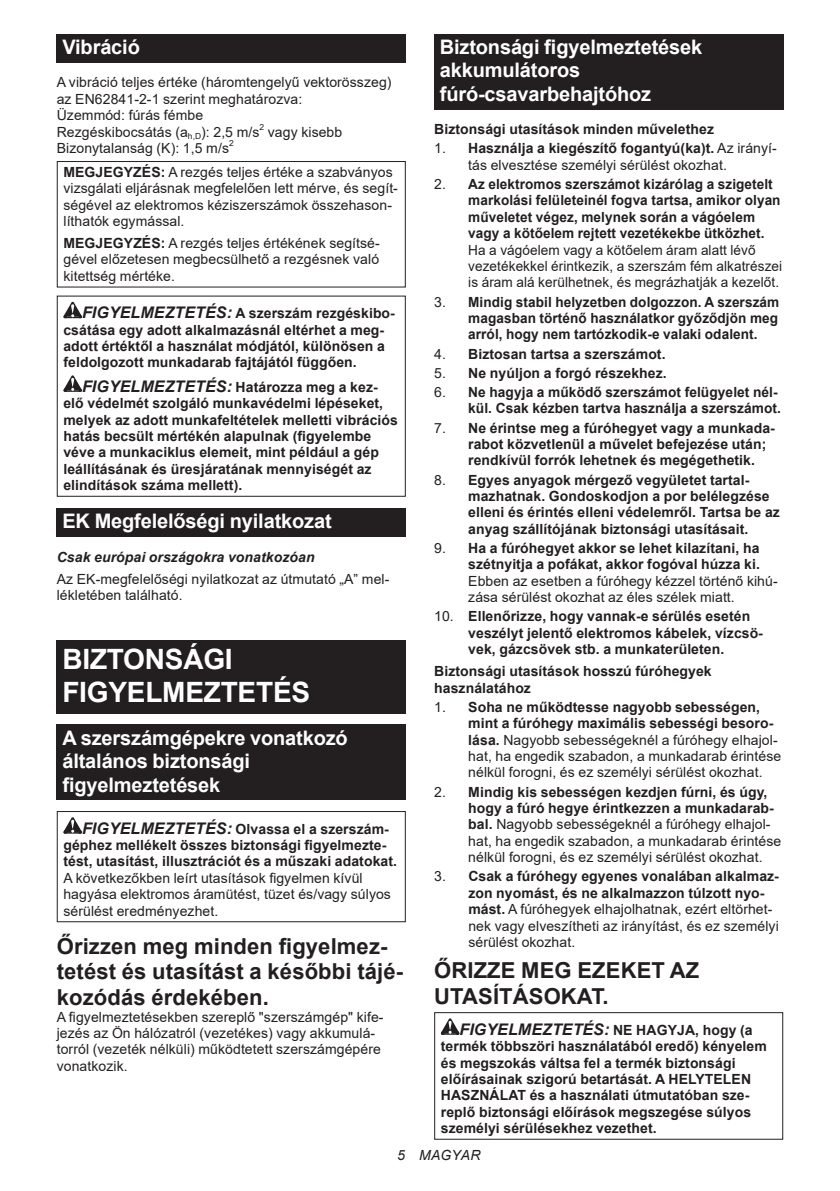
<style>
.page{position:relative;width:840px;height:1191px;background:#fff}
.page>*{position:absolute;margin:0;border:0;box-sizing:border-box;transform-origin:0 0}
.t1{font:700 28px/32.8px "Arial";letter-spacing:-.01em;color:#fff}
.t2{font:700 22px/25.8px "Arial";letter-spacing:.005em;color:#231f20}
.t3{font:700 20px/23.4px "Arial";letter-spacing:-.01em;color:#fff}
.t4{font:italic 700 16px "Arial";letter-spacing:.005em;color:#231f20}
.t5{font:700 14px/16.4px "Arial";letter-spacing:.005em;color:#231f20}
.t6{font:14px/16.4px "Arial";letter-spacing:.005em;color:#231f20}
.t7{font:italic 700 14px "Arial";letter-spacing:.005em;color:#231f20}
.t8{font:italic 14px "Arial";letter-spacing:.005em;color:#231f20}
.t9{font:8.4px "Arial";color:#231f20}
.s1{font-weight:700}
.s2{font-style:italic;font-size:16px}
.s3{font-weight:400}
.s4{font-style:normal;font-size:14px}
</style>
<div class="page">
<div style="left:57px;top:34px;width:348px;height:29px;background:#231f20"></div>
<div style="left:57px;top:161px;width:348px;height:126px;border:1px solid #231f20"></div>
<svg style="left:63px;top:302px;width:19px;height:16px"></svg>
<svg style="left:63px;top:375px;width:19px;height:17px"></svg>
<div style="left:57px;top:295px;width:348px;height:202px;border:1px solid #231f20"></div>
<div style="left:57px;top:508px;width:348px;height:28px;background:#231f20"></div>
<div style="left:57px;top:639px;width:348px;height:74px;background:#231f20"></div>
<div style="left:57px;top:725px;width:348px;height:75px;background:#231f20"></div>
<svg style="left:63px;top:817px;width:19px;height:16px"></svg>
<div style="left:57px;top:811px;width:348px;height:111px;border:1px solid #231f20"></div>
<div style="left:434px;top:34px;width:348px;height:75px;background:#231f20"></div>
<svg style="left:440px;top:1018px;width:19px;height:16px"></svg>
<div style="left:434px;top:1012px;width:348px;height:127px;border:1px solid #231f20"></div>
<h3 class="t3" style="left:62px;top:36px;width:79px">Vibráció</h3>
<p class="t6" style="left:57px;top:74px;width:336px">A vibráció teljes értéke (háromtengelyű vektorösszeg) az EN62841-2-1 szerint meghatározva:<br>Üzemmód: fúrás fémbe<br>Rezgéskibocsátás (a<sub>h,D</sub>): 2,5 m/s</p>
<p class="t9" style="left:259px;top:121px;width:6px">2</p>
<p class="t6" style="left:268px;top:123px;width:76px">vagy kisebb</p>
<p class="t6" style="left:57px;top:140px;width:174px">Bizonytalanság (K): 1,5 m/s</p>
<p class="t9" style="left:229px;top:137px;width:6px">2</p>
<p class="t6" style="left:63px;top:164px;width:336px"><span class="s1">MEGJEGYZÉS:</span> A rezgés teljes értéke a szabványos vizsgálati eljárásnak megfelelően lett mérve, és segít&shy;ségével az elektromos kéziszerszámok összehason&shy;líthatók egymással.</p>
<p class="t6" style="left:63px;top:235px;width:317px;text-align:justify"><span class="s1">MEGJEGYZÉS:</span> A rezgés teljes értékének segítsé&shy;gével előzetesen megbecsülhető a rezgésnek való kitettség mértéke.</p>
<p class="t5" style="left:63px;top:305px;width:333px;text-indent:19px"><span class="s2">FIGYELMEZTETÉS:</span> A szerszám rezgéskibo&shy;csátása egy adott alkalmazásnál eltérhet a meg&shy;adott értéktől a használat módjától, különösen a feldolgozott munkadarab fajtájától függően.</p>
<p class="t5" style="left:63px;top:379px;width:336px;text-indent:19px"><span class="s2">FIGYELMEZTETÉS:</span> Határozza meg a kez&shy;elő védelmét szolgáló munkavédelmi lépéseket, melyek az adott munkafeltételek melletti vibrációs hatás becsült mértékén alapulnak (figyelembe véve a munkaciklus elemeit, mint például a gép leállításának és üresjáratának mennyiségét az elindítások száma mellett).</p>
<h3 class="t3" style="left:62px;top:509px;width:270px">EK Megfelelőségi nyilatkozat</h3>
<p class="t7" style="left:57px;top:547px;width:259px">Csak európai országokra vonatkozóan</p>
<p class="t6" style="left:57px;top:570px;width:334px">Az EK-megfelelőségi nyilatkozat az útmutató „A” mel&shy;lékletében található.</p>
<h1 class="t1" style="left:62px;top:643px;width:249px">BIZTONSÁGI<br>FIGYELMEZTETÉS</h1>
<h3 class="t3" style="left:62px;top:726px;width:287px">A szerszámgépekre vonatkozó általános biztonsági figyelmeztetések</h3>
<p class="t5" style="left:63px;top:820px;width:335px;text-indent:19px"><span class="s2">FIGYELMEZTETÉS:</span> Olvassa el a szerszám&shy;géphez mellékelt összes biztonsági figyelmezte&shy;tést, utasítást, illusztrációt és a műszaki adatokat.</p>
<p class="t6" style="left:63px;top:869px;width:329px">A következőkben leírt utasítások figyelmen kívül hagyása elektromos áramütést, tüzet és/vagy súlyos sérülést eredményezhet.</p>
<h2 class="t2" style="left:57px;top:933px;width:347px">Őrizzen meg minden figyelmez&shy;tetést és utasítást a későbbi tájé&shy;kozódás érdekében.</h2>
<p class="t6" style="left:57px;top:1008px;width:328px">A figyelmeztetésekben szereplő "szerszámgép" kife&shy;jezés az Ön hálózatról (vezetékes) vagy akkumulá&shy;torról (vezeték nélküli) működtetett szerszámgépére vonatkozik.</p>
<h3 class="t3" style="left:439px;top:36px;width:264px">Biztonsági figyelmeztetések akkumulátoros fúró-csavarbehajtóhoz</h3>
<p class="t5" style="left:434px;top:121px;width:281px">Biztonsági utasítások minden művelethez</p>
<p class="t6" style="left:468px;top:140px;width:310px;text-indent:-34px">1. <span class="s1">Használja a kiegészítő fogantyú(ka)t.</span> Az irányí&shy;tás elvesztése személyi sérülést okozhat.</p>
<p class="t5" style="left:468px;top:176px;width:314px;text-indent:-34px"><span class="s3">2.</span> Az elektromos szerszámot kizárólag a szigetelt markolási felületeinél fogva tartsa, amikor olyan műveletet végez, melynek során a vágóelem vagy a kötőelem rejtett vezetékekbe ütközhet.</p>
<p class="t6" style="left:468px;top:241px;width:315px">Ha a vágóelem vagy a kötőelem áram alatt lévő vezetékekkel érintkezik, a szerszám fém alkatrészei is áram alá kerülhetnek, és megrázhatják a kezelőt.</p>
<p class="t5" style="left:468px;top:294px;width:312px;text-align:justify;text-indent:-34px"><span class="s3">3.</span> Mindig stabil helyzetben dolgozzon. A szerszám magasban történő használatkor győződjön meg arról, hogy nem tartózkodik-e valaki odalent.</p>
<p class="t5" style="left:434px;top:346px;width:233px"><span class="s3">4.</span> Biztosan tartsa a szerszámot.</p>
<p class="t5" style="left:434px;top:365px;width:234px"><span class="s3">5.</span> Ne nyúljon a forgó részekhez.</p>
<p class="t5" style="left:434px;top:384px;width:348px;text-align:right"><span class="s3">6.</span> Ne hagyja a működő szerszámot felügyelet nél&shy;kül. Csak kézben tartva használja a szerszámot.</p>
<p class="t5" style="left:468px;top:420px;width:308px;text-indent:-34px"><span class="s3">7.</span> Ne érintse meg a fúróhegyet vagy a munkada&shy;rabot közvetlenül a művelet befejezése után; rendkívül forrók lehetnek és megégethetik.</p>
<p class="t5" style="left:468px;top:472px;width:313px;text-indent:-34px"><span class="s3">8.</span> Egyes anyagok mérgező vegyületet tartal&shy;mazhatnak. Gondoskodjon a por belélegzése elleni és érintés elleni védelemről. Tartsa be az anyag szállítójának biztonsági utasításait.</p>
<p class="t5" style="left:434px;top:540px;width:327px;text-align:right"><span class="s3">9.</span> Ha a fúróhegyet akkor se lehet kilazítani, ha szétnyitja a pofákat, akkor fogóval húzza ki.</p>
<p class="t6" style="left:468px;top:572px;width:311px">Ebben az esetben a fúróhegy kézzel történő kihú&shy;zása sérülést okozhat az éles szélek miatt.</p>
<p class="t5" style="left:468px;top:608px;width:296px;text-indent:-34px"><span class="s3">10.</span> Ellenőrizze, hogy vannak-e sérülés esetén veszélyt jelentő elektromos kábelek, vízcsö&shy;vek, gázcsövek stb. a munkaterületen.</p>
<p class="t5" style="left:434px;top:663px;width:279px">Biztonsági utasítások hosszú fúróhegyek használatához</p>
<p class="t6" style="left:468px;top:698px;width:314px;text-indent:-34px">1. <span class="s1">Soha ne működtesse nagyobb sebességen, mint a fúróhegy maximális sebességi besoro&shy;lása.</span> Nagyobb sebességeknél a fúróhegy elhajol&shy;hat, ha engedik szabadon, a munkadarab érintése nélkül forogni, és ez személyi sérülést okozhat.</p>
<p class="t6" style="left:468px;top:783px;width:314px;text-indent:-34px">2. <span class="s1">Mindig kis sebességen kezdjen fúrni, és úgy, hogy a fúró hegye érintkezzen a munkadarab&shy;bal.</span> Nagyobb sebességeknél a fúróhegy elhajol&shy;hat, ha engedik szabadon, a munkadarab érintése nélkül forogni, és ez személyi sérülést okozhat.</p>
<p class="t6" style="left:468px;top:868px;width:312px;text-indent:-34px">3. <span class="s1">Csak a fúróhegy egyenes vonalában alkalmaz&shy;zon nyomást, és ne alkalmazzon túlzott nyo&shy;mást.</span> A fúróhegyek elhajolhatnak, ezért eltörhet&shy;nek vagy elveszítheti az irányítást, és ez személyi sérülést okozhat.</p>
<h2 class="t2" style="left:434px;top:958px;width:266px">ŐRIZZE MEG EZEKET AZ<br>UTASÍTÁSOKAT.</h2>
<p class="t4" style="left:459px;top:1018px;width:294px">FIGYELMEZTETÉS: <span class="s4">NE HAGYJA, hogy (a</span></p>
<p class="t5" style="left:440px;top:1038px;width:327px">termék többszöri használatából eredő) kényelem és megszokás váltsa fel a termék biztonsági előírásainak szigorú betartását. A HELYTELEN HASZNÁLAT és a használati útmutatóban sze&shy;replő biztonsági előírások megszegése súlyos személyi sérülésekhez vezethet.</p>
<p class="t8" style="left:397px;top:1146px;width:85px">5 MAGYAR</p>
</div>
